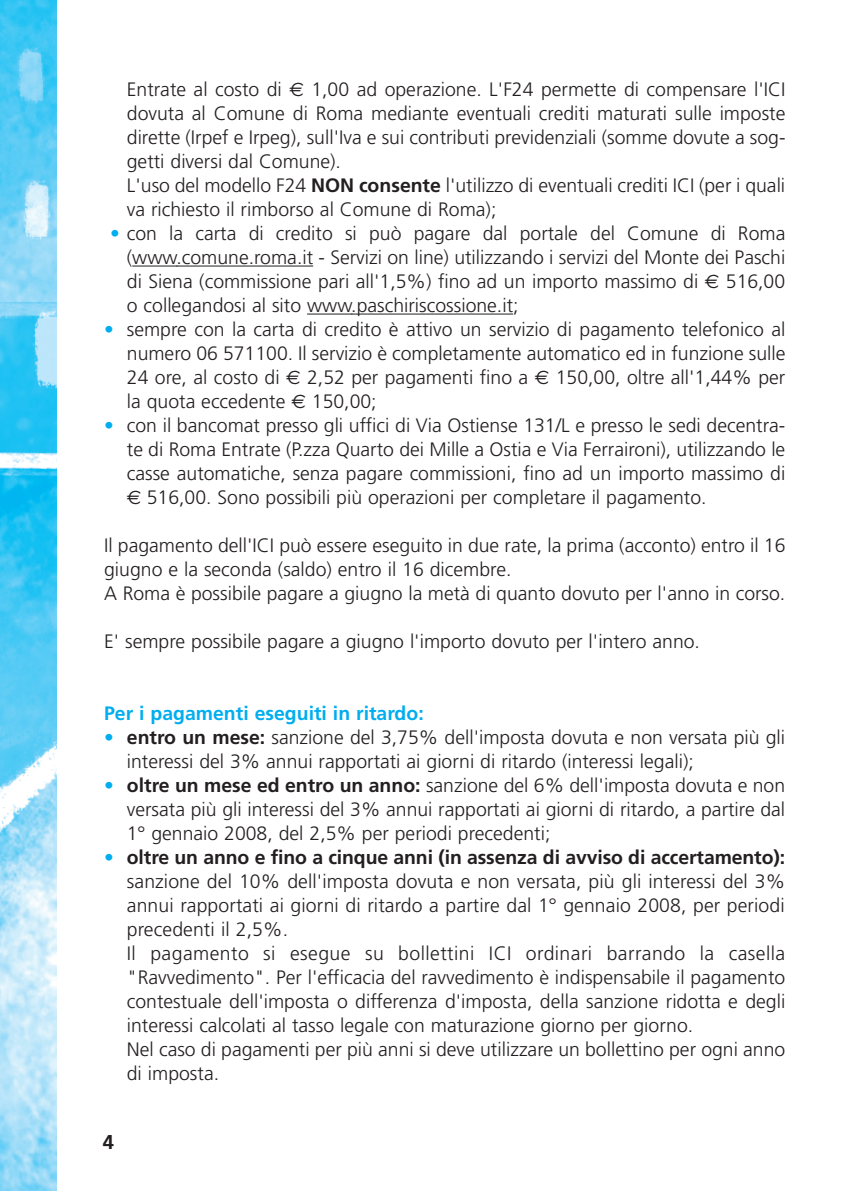
<style>
.page{position:relative;width:842px;height:1191px;background:#fff}
.page>*{position:absolute;margin:0;border:0;box-sizing:border-box;transform-origin:0 0}
.t1{font:700 20px "Frutiger";color:#231f20}
.t2{font:300 19.4px/24px "Frutiger";color:#231f20}
.t3{font:700 19.4px "Frutiger";color:#00aeef}
.s1{font-family:"Euro Sans";font-weight:400}
.s2{font-weight:700}
.s3{color:#00aeef}
</style>
<div class="page">
<img style="left:0;top:0;width:57px;height:1191px">
<hr style="left:132px;top:265px;width:45px;height:1px;background:#231f20">
<hr style="left:176px;top:265px;width:84px;height:1px;background:#231f20">
<hr style="left:260px;top:265px;width:53px;height:1px;background:#231f20">
<hr style="left:307px;top:313px;width:45px;height:1px;background:#231f20">
<hr style="left:351px;top:313px;width:162px;height:1px;background:#231f20">
<p class="t2" style="left:127px;top:79px;width:659px">Entrate al costo di <span class="s1">€</span> 1,00 ad operazione. L'F24 permette di compensare l'ICI dovuta al Comune di Roma mediante eventuali crediti maturati sulle imposte dirette (Irpef e Irpeg), sull'Iva e sui contributi previdenziali (somme dovute a sog&shy;getti diversi dal Comune).<br>L'uso del modello F24 <span class="s2">NON consente</span> l'utilizzo di eventuali crediti ICI (per i quali va richiesto il rimborso al Comune di Roma);</p>
<p class="t2" style="left:127px;top:223px;width:659px;text-align:justify;text-indent:-17px"><span class="s3">•</span> con la carta di credito si può pagare dal portale del Comune di Roma (www.comune.roma.it - Servizi on line) utilizzando i servizi del Monte dei Paschi di Siena (commissione pari all'1,5%) fino ad un importo massimo di <span class="s1">€</span> 516,00 o collegandosi al sito www.paschiriscossione.it;</p>
<p class="t2" style="left:127px;top:319px;width:659px;text-align:justify;text-indent:-23px"><span class="s3">•</span> sempre con la carta di credito è attivo un servizio di pagamento telefonico al numero 06 571100. Il servizio è completamente automatico ed in funzione sulle 24 ore, al costo di <span class="s1">€</span> 2,52 per pagamenti fino a <span class="s1">€</span> 150,00, oltre all'1,44% per la quota eccedente <span class="s1">€</span> 150,00;</p>
<p class="t2" style="left:127px;top:415px;width:659px;text-align:justify;text-indent:-23px"><span class="s3">•</span> con il bancomat presso gli uffici di Via Ostiense 131/L e presso le sedi decentra&shy;te di Roma Entrate (P.zza Quarto dei Mille a Ostia e Via Ferraironi), utilizzando le casse automatiche, senza pagare commissioni, fino ad un importo massimo di <span class="s1">€</span> 516,00. Sono possibili più operazioni per completare il pagamento.</p>
<p class="t2" style="left:104px;top:535px;width:682px">Il pagamento dell'ICI può essere eseguito in due rate, la prima (acconto) entro il 16 giugno e la seconda (saldo) entro il 16 dicembre.<br>A Roma è possibile pagare a giugno la metà di quanto dovuto per l'anno in corso.</p>
<p class="t2" style="left:104px;top:631px;width:597px">E' sempre possibile pagare a giugno l'importo dovuto per l'intero anno.</p>
<p class="t3" style="left:104px;top:705px;width:321px">Per i pagamenti eseguiti in ritardo:</p>
<p class="t2" style="left:127px;top:727px;width:659px;text-indent:-23px"><span class="s3">•</span> <span class="s2">entro un mese:</span> sanzione del 3,75% dell'imposta dovuta e non versata più gli interessi del 3% annui rapportati ai giorni di ritardo (interessi legali);</p>
<p class="t2" style="left:127px;top:775px;width:659px;text-align:justify;text-indent:-23px"><span class="s3">•</span> <span class="s2">oltre un mese ed entro un anno:</span> sanzione del 6% dell'imposta dovuta e non versata più gli interessi del 3% annui rapportati ai giorni di ritardo, a partire dal 1° gennaio 2008, del 2,5% per periodi precedenti;</p>
<p class="t2" style="left:127px;top:847px;width:659px;text-indent:-23px"><span class="s3">•</span> <span class="s2">oltre un anno e fino a cinque anni (in assenza di avviso di accertamento): </span>sanzione del 10% dell'imposta dovuta e non versata, più gli interessi del 3% annui rapportati ai giorni di ritardo a partire dal 1° gennaio 2008, per periodi precedenti il 2,5%.<br>Il pagamento si esegue su bollettini ICI ordinari barrando la casella "Ravvedimento". Per l'efficacia del ravvedimento è indispensabile il pagamento contestuale dell'imposta o differenza d'imposta, della sanzione ridotta e degli interessi calcolati al tasso legale con maturazione giorno per giorno.<br>Nel caso di pagamenti per più anni si deve utilizzare un bollettino per ogni anno di imposta.</p>
<p class="t1" style="left:103px;top:1134px;width:13px">4</p>
</div>
